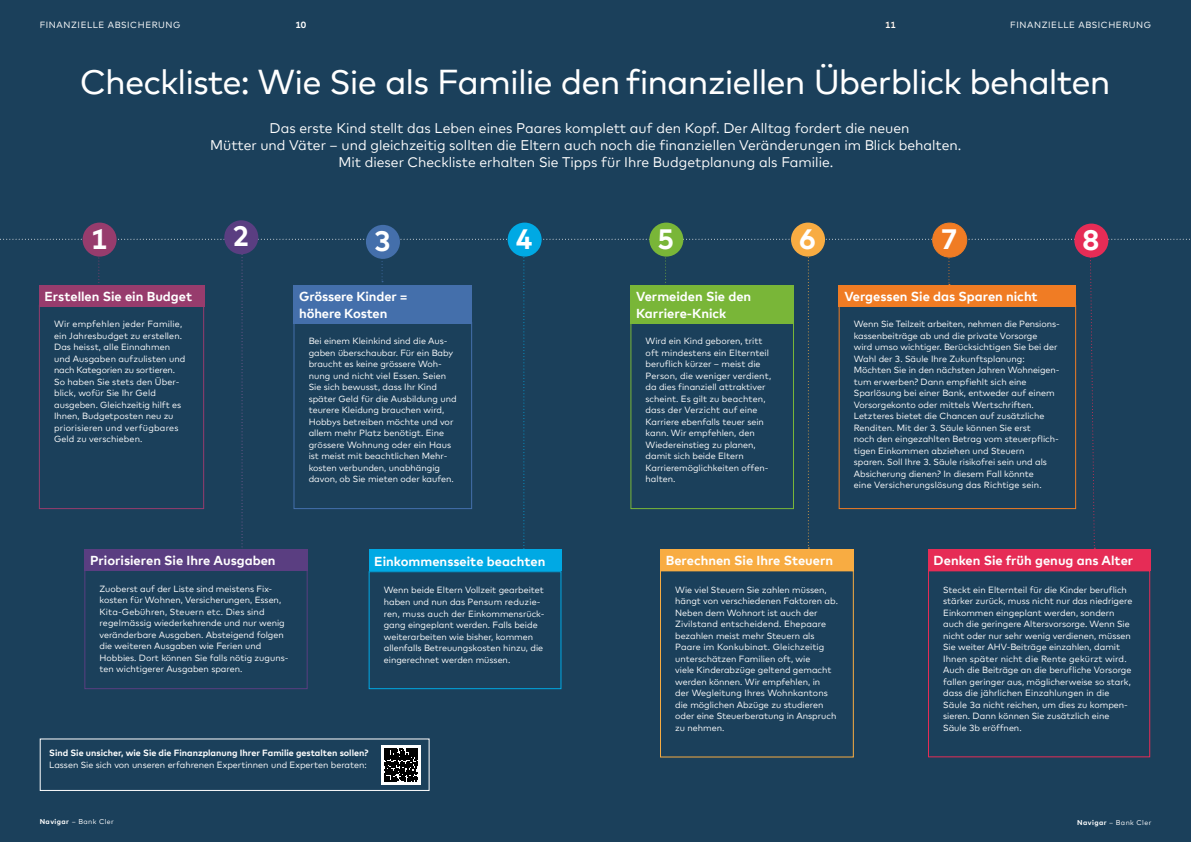
<style>
.page{position:relative;width:1191px;height:842px;background:#1b405b}
.page>*{position:absolute;margin:0;border:0;box-sizing:border-box;transform-origin:0 0}
.t1{font:34.5px "Cler Mark Headline";letter-spacing:-.01em;color:#fff}
.t2{font:700 28px "Cler Mark Text";color:#fff}
.t3{font:14px/17px "Cler Mark Text";color:#fff;text-align:center}
.t4{font:700 13px/17px "Cler Mark Text";color:#fff}
.t5{font:9px/11.5px "Cler Mark Text";color:#fff}
.t6{font:700 9px "Cler Mark Text";color:#fff}
.t7{font:9px "Cler Mark Text";letter-spacing:.065em;color:#fff}
.t8{font:7px "Cler Mark Text";letter-spacing:.06em;color:#fff}
.s1{font-weight:700}
</style>
<div class="page">
<svg style="left:0;top:239px;width:1190px;height:315px"></svg>
<div style="left:631px;top:323px;width:162px;height:186px;background:#1b405b"></div>
<div style="left:630px;top:322px;width:164px;height:187px;border:1px solid #79b638"></div>
<div style="left:630px;top:285px;width:164px;height:38px;background:#79b638"></div>
<div style="left:660px;top:570px;width:194px;height:187px;border:1px solid #f8ac42"></div>
<div style="left:660px;top:549px;width:194px;height:21px;background:#f8ac42"></div>
<div style="left:838px;top:305px;width:238px;height:204px;border:1px solid #f07c24"></div>
<div style="left:838px;top:285px;width:238px;height:21px;background:#f07c24"></div>
<div style="left:928px;top:570px;width:222px;height:187px;border:1px solid #e62c56"></div>
<div style="left:928px;top:549px;width:222px;height:21px;background:#e62c56"></div>
<div style="left:369px;top:571px;width:192px;height:118px;border:1px solid #00a9e4"></div>
<div style="left:369px;top:550px;width:192px;height:21px;background:#00a9e4"></div>
<div style="left:293px;top:322px;width:179px;height:187px;border:1px solid #446fab"></div>
<div style="left:293px;top:285px;width:179px;height:39px;background:#446fab"></div>
<div style="left:39px;top:305px;width:165px;height:204px;border:1px solid #973c6d"></div>
<div style="left:39px;top:285px;width:165px;height:21px;background:#973c6d"></div>
<div style="left:84px;top:570px;width:224px;height:119px;border:1px solid #5a3e81"></div>
<div style="left:84px;top:549px;width:224px;height:22px;background:#5a3e81"></div>
<div style="left:932px;top:223px;width:34px;height:34px;background:#f07c24;border-radius:50%"></div>
<div style="left:932px;top:223px;width:35px;height:35px;border:1px solid #f07c24;border-radius:50%"></div>
<div style="left:791px;top:223px;width:34px;height:34px;background:#f8ac42;border-radius:50%"></div>
<div style="left:224px;top:220px;width:34px;height:34px;background:#5a3e81;border-radius:50%"></div>
<div style="left:366px;top:225px;width:34px;height:34px;background:#446fab;border-radius:50%"></div>
<div style="left:1074px;top:224px;width:34px;height:34px;background:#e62c56;border-radius:50%"></div>
<div style="left:83px;top:223px;width:34px;height:34px;background:#973c6d;border-radius:50%"></div>
<div style="left:507px;top:223px;width:34px;height:34px;background:#00a9e4;border-radius:50%"></div>
<div style="left:649px;top:223px;width:34px;height:34px;background:#79b638;border-radius:50%"></div>
<svg style="left:39px;top:738px;width:391px;height:53px"></svg>
<p class="t6" style="left:885px;top:18px;width:12px">11</p>
<p class="t7" style="left:1010px;top:18px;width:142px">FINANZIELLE ABSICHERUNG</p>
<h1 class="t1" style="left:80px;top:56px;width:1031px">Checkliste: Wie Sie als Familie den finanziellen Überblick behalten</h1>
<p class="t7" style="left:40px;top:18px;width:142px">FINANZIELLE ABSICHERUNG</p>
<p class="t6" style="left:295px;top:18px;width:12px">10</p>
<p class="t3" style="left:210px;top:119px;width:753px">Das erste Kind stellt das Leben eines Paares komplett auf den Kopf. Der Alltag fordert die neuen<br>Mütter und Väter – und gleichzeitig sollten die Eltern auch noch die finanziellen Veränderungen im Blick behalten.<br>Mit dieser Checkliste erhalten Sie Tipps für Ihre Budgetplanung als Familie.</p>
<h2 class="t2" style="left:91px;top:217px;width:18px">1</h2>
<h2 class="t2" style="left:232px;top:215px;width:18px">2</h2>
<h2 class="t2" style="left:374px;top:220px;width:18px">3</h2>
<h2 class="t2" style="left:516px;top:217px;width:18px">4</h2>
<h2 class="t2" style="left:657px;top:217px;width:18px">5</h2>
<h2 class="t2" style="left:1082px;top:218px;width:18px">8</h2>
<h2 class="t2" style="left:799px;top:217px;width:18px">6</h2>
<h2 class="t2" style="left:940px;top:218px;width:18px">7</h2>
<h3 class="t4" style="left:45px;top:287px;width:149px">Erstellen Sie ein Budget</h3>
<p class="t5" style="left:54px;top:317px;width:133px">Wir empfehlen jeder Familie, ein Jahresbudget zu erstellen.<br>Das heisst, alle Einnahmen und Ausgaben aufzulisten und nach Kategorien zu sortieren.<br>So haben Sie stets den Über&shy;blick, wofür Sie Ihr Geld ausgeben. Gleichzeitig hilft es<br>Ihnen, Budgetposten neu zu priorisieren und verfügbares<br>Geld zu verschieben.</p>
<h3 class="t4" style="left:299px;top:287px;width:110px">Grössere Kinder = höhere Kosten</h3>
<p class="t5" style="left:309px;top:335px;width:149px">Bei einem Kleinkind sind die Aus&shy;gaben überschaubar. Für ein Baby braucht es keine grössere Woh&shy;nung und nicht viel Essen. Seien<br>Sie sich bewusst, dass Ihr Kind später Geld für die Ausbildung und teurere Kleidung brauchen wird,<br>Hobbys betreiben möchte und vor allem mehr Platz benötigt. Eine grössere Wohnung oder ein Haus ist meist mit beachtlichen Mehr&shy;kosten verbunden, unabhängig davon, ob Sie mieten oder kaufen.</p>
<h3 class="t4" style="left:636px;top:287px;width:117px">Vermeiden Sie den<br>Karriere-Knick</h3>
<p class="t5" style="left:645px;top:335px;width:127px">Wird ein Kind geboren, tritt oft mindestens ein Elternteil beruflich kürzer – meist die<br>Person, die weniger verdient, da dies finanziell attraktiver scheint. Es gilt zu beachten, dass der Verzicht auf eine<br>Karriere ebenfalls teuer sein kann. Wir empfehlen, den<br>Wiedereinstieg zu planen, damit sich beide Eltern<br>Karrieremöglichkeiten offen&shy;halten.</p>
<h3 class="t4" style="left:844px;top:287px;width:195px">Vergessen Sie das Sparen nicht</h3>
<p class="t5" style="left:854px;top:318px;width:207px">Wenn Sie Teilzeit arbeiten, nehmen die Pensions&shy;kassenbeiträge ab und die private Vorsorge<br>wird umso wichtiger. Berücksichtigen Sie bei der Wahl der 3. Säule Ihre Zukunftsplanung:<br>Möchten Sie in den nächsten Jahren Wohneigen&shy;tum erwerben? Dann empfiehlt sich eine Sparlösung bei einer Bank, entweder auf einem Vorsorgekonto oder mittels Wertschriften.<br>Letzteres bietet die Chancen auf zusätzliche Renditen. Mit der 3. Säule können Sie erst<br>noch den eingezahlten Betrag vom steuerpflich&shy;tigen Einkommen abziehen und Steuern<br>sparen. Soll Ihre 3. Säule risikofrei sein und als Absicherung dienen? In diesem Fall könnte<br>eine Versicherungslösung das Richtige sein.</p>
<h3 class="t4" style="left:90px;top:551px;width:187px">Priorisieren Sie Ihre Ausgaben</h3>
<h3 class="t4" style="left:374px;top:551px;width:172px">Einkommensseite beachten</h3>
<h3 class="t4" style="left:665px;top:550px;width:169px">Berechnen Sie Ihre Steuern</h3>
<h3 class="t4" style="left:933px;top:550px;width:201px">Denken Sie früh genug ans Alter</h3>
<p class="t5" style="left:100px;top:582px;width:190px">Zuoberst auf der Liste sind meistens Fix&shy;kosten für Wohnen, Versicherungen, Essen, Kita-Gebühren, Steuern etc. Dies sind regelmässig wiederkehrende und nur wenig veränderbare Ausgaben. Absteigend folgen die weiteren Ausgaben wie Ferien und Hobbies. Dort können Sie falls nötig zuguns&shy;ten wichtigerer Ausgaben sparen.</p>
<p class="t5" style="left:384px;top:584px;width:162px">Wenn beide Eltern Vollzeit gearbeitet haben und nun das Pensum reduzie&shy;ren, muss auch der Einkommensrück&shy;gang eingeplant werden. Falls beide weiterarbeiten wie bisher, kommen allenfalls Betreuungskosten hinzu, die eingerechnet werden müssen.</p>
<p class="t5" style="left:675px;top:583px;width:164px">Wie viel Steuern Sie zahlen müssen, hängt von verschiedenen Faktoren ab.<br>Neben dem Wohnort ist auch der<br>Zivilstand entscheidend. Ehepaare bezahlen meist mehr Steuern als<br>Paare im Konkubinat. Gleichzeitig unterschätzen Familien oft, wie<br>viele Kinderabzüge geltend gemacht werden können. Wir empfehlen, in<br>der Wegleitung Ihres Wohnkantons die möglichen Abzüge zu studieren oder eine Steuerberatung in Anspruch zu nehmen.</p>
<p class="t5" style="left:943px;top:583px;width:191px">Steckt ein Elternteil für die Kinder beruflich stärker zurück, muss nicht nur das niedrigere Einkommen eingeplant werden, sondern auch die geringere Altersvorsorge. Wenn Sie nicht oder nur sehr wenig verdienen, müssen Sie weiter AHV-Beiträge einzahlen, damit Ihnen später nicht die Rente gekürzt wird.<br>Auch die Beiträge an die berufliche Vorsorge fallen geringer aus, möglicherweise so stark, dass die jährlichen Einzahlungen in die Säule 3a nicht reichen, um dies zu kompen&shy;sieren. Dann können Sie zusätzlich eine Säule 3b eröffnen.</p>
<p class="t6" style="left:49px;top:746px;width:321px">Sind Sie unsicher, wie Sie die Finanzplanung Ihrer Familie gestalten sollen?</p>
<p class="t5" style="left:49px;top:758px;width:319px">Lassen Sie sich von unseren erfahrenen Expertinnen und Experten beraten:</p>
<p class="t8" style="left:40px;top:817px;width:76px"><span class="s1">Navigar</span> – Bank Cler</p>
<p class="t8" style="left:1077px;top:817px;width:76px"><span class="s1">Navigar</span> – Bank Cler</p>
</div>
